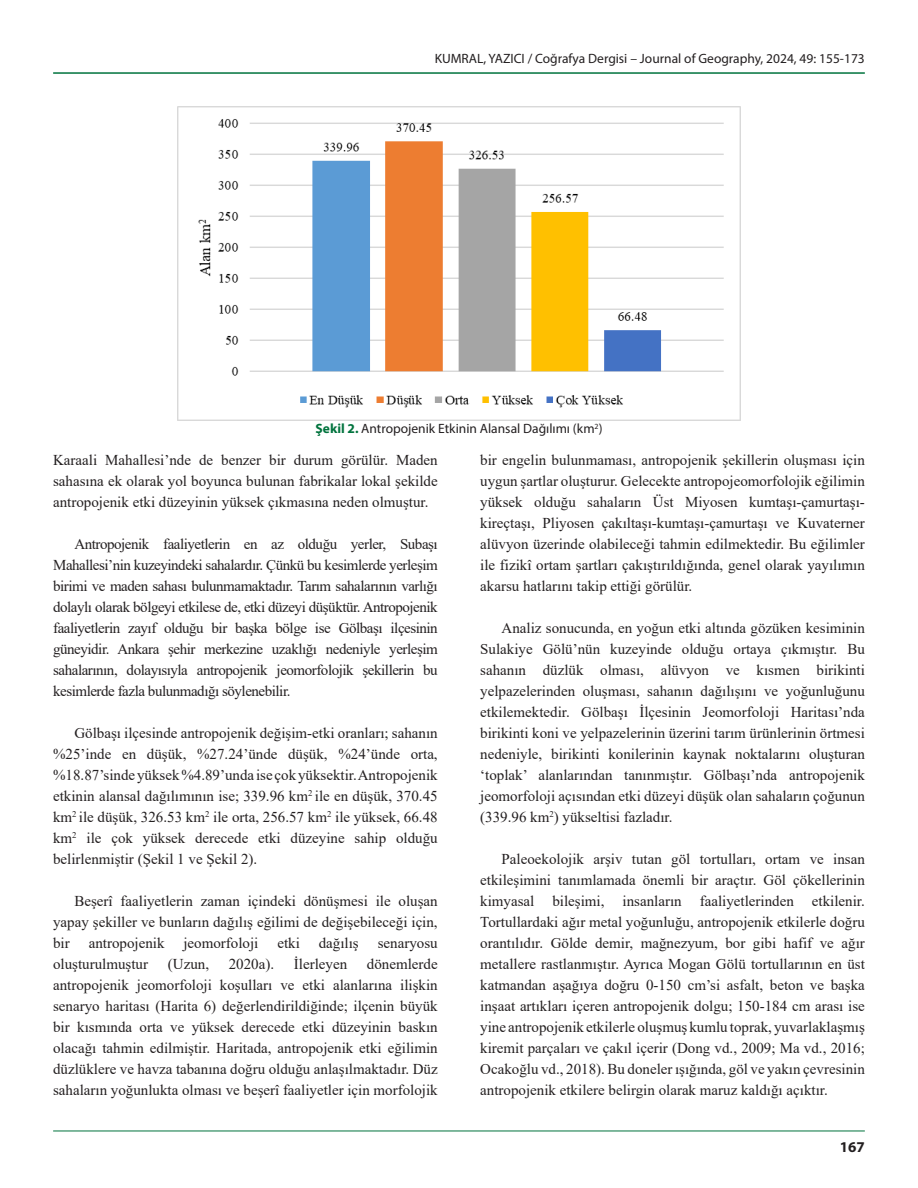
<style>
.page{position:relative;width:918px;height:1188px;background:#fff}
.page>*{position:absolute;margin:0;border:0;box-sizing:border-box;transform-origin:0 0}
.Ana_metin{font:15px/21px "Times New Roman";color:#231f20;text-align:justify}
.t1{font:700 15px "Myriad Pro";color:#231f20}
.baslik_T{font:13.5px "Myriad Pro";color:#231f20}
.s1{font-weight:700;color:#00733d}
</style>
<div class="page">
<hr style="left:53px;top:72px;width:812px;height:2px;background:#00733d">
<hr style="left:53px;top:1131px;width:812px;height:1px;background:#00733d">
<img style="left:177px;top:106px;width:564px;height:315px">
<p class="baslik_T" style="left:435px;top:50px;width:432px">KUMRAL, YAZICI / Coğrafya Dergisi – Journal of Geography, 2024, 49: 155-173</p>
<p class="baslik_T" style="left:315px;top:420px;width:289px"><span class="s1">Şekil 2.</span> Antropojenik Etkinin Alansal Dağılımı (km<sup>2</sup>)</p>
<p class="Ana_metin" style="left:53px;top:449px;width:386px">Karaali Mahallesi’nde de benzer bir durum görülür. Maden sahasına ek olarak yol boyunca bulunan fabrikalar lokal şekilde antropojenik etki düzeyinin yüksek çıkmasına neden olmuştur.</p>
<p class="Ana_metin" style="left:53px;top:533px;width:386px;text-indent:21px">Antropojenik faaliyetlerin en az olduğu yerler, Subaşı Mahallesi’nin kuzeyindeki sahalardır. Çünkü bu kesimlerde yerleşim birimi ve maden sahası bulunmamaktadır. Tarım sahalarının varlığı dolaylı olarak bölgeyi etkilese de, etki düzeyi düşüktür. Antropojenik faaliyetlerin zayıf olduğu bir başka bölge ise Gölbaşı ilçesinin güneyidir. Ankara şehir merkezine uzaklığı nedeniyle yerleşim sahalarının, dolayısıyla antropojenik jeomorfolojik şekillerin bu kesimlerde fazla bulunmadığı söylenebilir.</p>
<p class="Ana_metin" style="left:53px;top:722px;width:386px;text-indent:21px">Gölbaşı ilçesinde antropojenik değişim-etki oranları; sahanın %25’inde en düşük, %27.24’ünde düşük, %24’ünde orta, %18.87’sinde yüksek %4.89’unda ise çok yüksektir. Antropojenik etkinin alansal dağılımının ise; 339.96 km<sup>2</sup> ile en düşük, 370.45 km<sup>2</sup> ile düşük, 326.53 km<sup>2</sup> ile orta, 256.57 km<sup>2</sup> ile yüksek, 66.48 km<sup>2</sup> ile çok yüksek derecede etki düzeyine sahip olduğu belirlenmiştir (Şekil 1 ve Şekil 2).</p>
<p class="Ana_metin" style="left:53px;top:890px;width:386px;text-indent:21px">Beşerî faaliyetlerin zaman içindeki dönüşmesi ile oluşan yapay şekiller ve bunların dağılış eğilimi de değişebileceği için, bir</p>
<p class="Ana_metin" style="left:89px;top:932px;width:77px">antropojenik</p>
<p class="Ana_metin" style="left:183px;top:932px;width:76px">jeomorfoloji</p>
<p class="Ana_metin" style="left:277px;top:932px;width:24px">etki</p>
<p class="Ana_metin" style="left:319px;top:932px;width:42px">dağılış</p>
<p class="Ana_metin" style="left:378px;top:932px;width:61px">senaryosu</p>
<p class="Ana_metin" style="left:53px;top:953px;width:97px">oluşturulmuştur</p>
<p class="Ana_metin" style="left:168px;top:953px;width:43px">(Uzun,</p>
<p class="Ana_metin" style="left:229px;top:953px;width:47px">2020a).</p>
<p class="Ana_metin" style="left:294px;top:953px;width:55px">İlerleyen</p>
<p class="Ana_metin" style="left:53px;top:953px;width:386px;text-indent:314px">dönemlerde antropojenik jeomorfoloji koşulları ve etki alanlarına ilişkin senaryo haritası (Harita 6) değerlendirildiğinde; ilçenin büyük bir kısmında orta ve yüksek derecede etki düzeyinin baskın olacağı tahmin edilmiştir. Haritada, antropojenik etki eğilimin düzlüklere ve havza tabanına doğru olduğu anlaşılmaktadır. Düz sahaların yoğunlukta olması ve beşerî faaliyetler için morfolojik</p>
<p class="Ana_metin" style="left:480px;top:449px;width:386px">bir engelin bulunmaması, antropojenik şekillerin oluşması için uygun şartlar oluşturur. Gelecekte antropojeomorfolojik eğilimin yüksek olduğu sahaların Üst Miyosen kumtaşı-çamurtaşı&shy;kireçtaşı, Pliyosen çakıltaşı-kumtaşı-çamurtaşı ve Kuvaterner alüvyon üzerinde olabileceği tahmin edilmektedir. Bu eğilimler ile fizikî ortam şartları çakıştırıldığında, genel olarak yayılımın akarsu hatlarını takip ettiği görülür.</p>
<p class="Ana_metin" style="left:480px;top:617px;width:386px;text-indent:21px">Analiz sonucunda, en yoğun etki altında gözüken kesiminin Sulakiye Gölü’nün kuzeyinde olduğu ortaya çıkmıştır. Bu sahanın düzlük olması, alüvyon ve kısmen birikinti yelpazelerinden oluşması, sahanın dağılışını ve yoğunluğunu etkilemektedir. Gölbaşı İlçesinin Jeomorfoloji Haritası’nda birikinti koni ve yelpazelerinin üzerini tarım ürünlerinin örtmesi nedeniyle, birikinti konilerinin kaynak noktalarını oluşturan ‘toplak’ alanlarından tanınmıştır. Gölbaşı’nda antropojenik jeomorfoloji açısından etki düzeyi düşük olan sahaların çoğunun (339.96 km<sup>2</sup>) yükseltisi fazladır.</p>
<p class="Ana_metin" style="left:480px;top:848px;width:386px;text-indent:21px">Paleoekolojik arşiv tutan göl tortulları, ortam ve insan etkileşimini tanımlamada önemli bir araçtır. Göl çökellerinin kimyasal bileşimi, insanların faaliyetlerinden etkilenir.<br>Tortullardaki ağır metal yoğunluğu, antropojenik etkilerle doğru orantılıdır. Gölde demir, mağnezyum, bor gibi hafif ve ağır metallere rastlanmıştır. Ayrıca Mogan Gölü tortullarının en üst katmandan aşağıya doğru 0-150 cm’si asfalt, beton ve başka inşaat artıkları içeren antropojenik dolgu; 150-184 cm arası ise yine antropojenik etkilerle oluşmuş kumlu toprak, yuvarlaklaşmış kiremit parçaları ve çakıl içerir (Dong vd., 2009; Ma vd., 2016; Ocakoğlu vd., 2018). Bu doneler ışığında, göl ve yakın çevresinin antropojenik etkilere belirgin olarak maruz kaldığı açıktır.</p>
<p class="t1" style="left:840px;top:1137px;width:26px">167</p>
</div>
